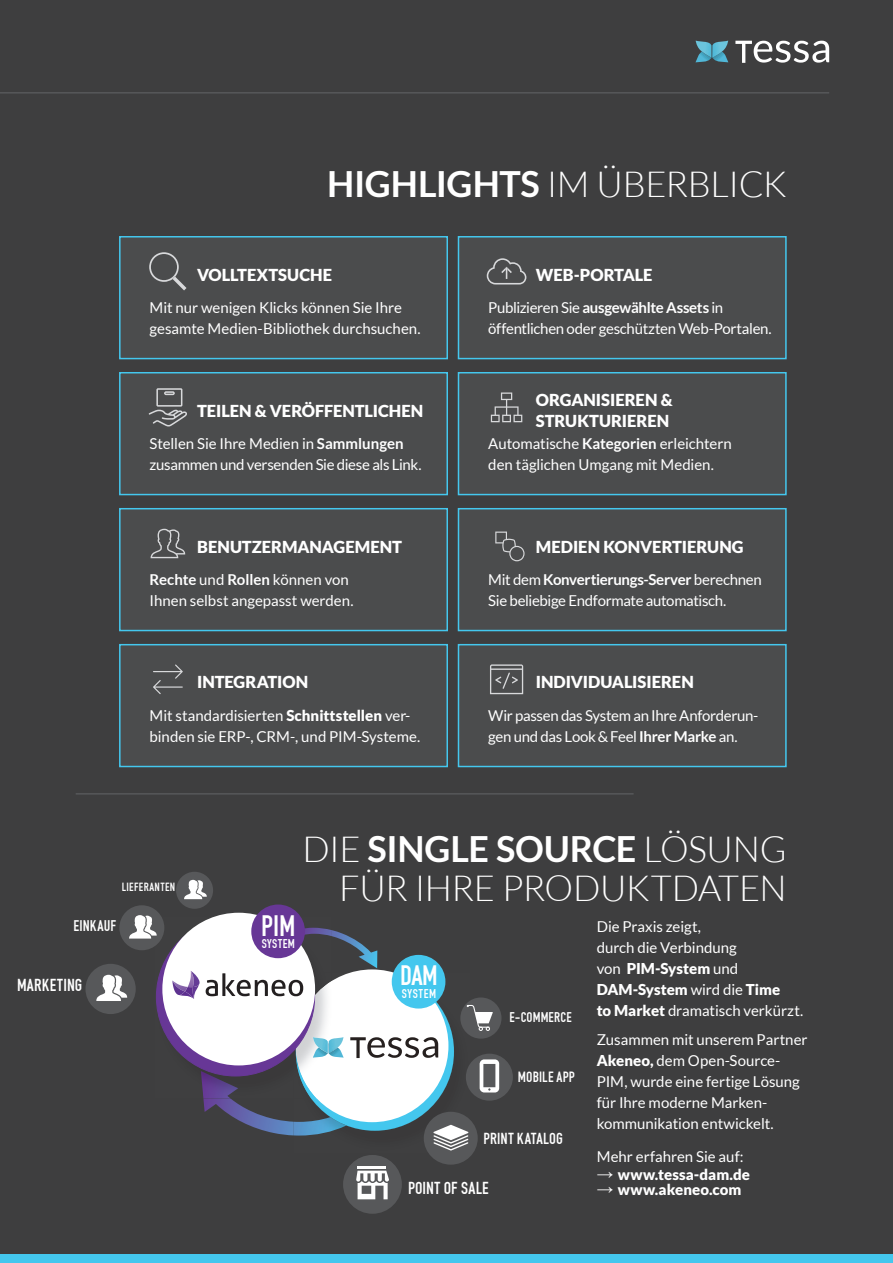
<style>
.page{position:relative;width:893px;height:1263px;background:#3e3e3f}
.page>*{position:absolute;margin:0;border:0;box-sizing:border-box;transform-origin:0 0}
.t1{font:300 36px/39px "Lato";letter-spacing:-.015em;color:#fff;text-align:right}
.t2{font:30.9px "DIN 1451 Engschrift Regular";color:#fff}
.t3{font:29.4px "DIN 1451 Engschrift Regular";color:#fff}
.t4{font:18.15px "DIN 1451 Engschrift Regular";letter-spacing:.01em;color:#fff}
.t5{font:16.65px "DIN 1451 Engschrift Regular";letter-spacing:.015em;color:#fff}
.t6{font:900 16.5px/21px "Lato";color:#fff}
.t7{font:16.2px "DIN 1451 Engschrift Regular";letter-spacing:.005em;color:#fff}
.t8{font:15.45px "DIN 1451 Engschrift Regular";letter-spacing:.005em;color:#fff}
.t9{font:15px/21px "Lato";letter-spacing:-.005em;color:#fff}
.t10{font:15px/21px "Lato";letter-spacing:-.025em;color:#fff}
.t11{font:900 15px "Lato";letter-spacing:.005em;color:#fff}
.t12{font:14.7px "DIN 1451 Engschrift Regular";letter-spacing:.01em;color:#fff}
.t13{font:13.35px "DIN 1451 Engschrift Regular";letter-spacing:.03em;color:#fff}
.t14{font:12.45px "DIN 1451 Engschrift Regular";letter-spacing:.02em;color:#fff}
.s1{font-weight:700}
.s2{font-weight:900}
.s3{font-family:"Arial";font-weight:400;font-size:16.5px}
</style>
<div class="page">
<img style="left:305px;top:928px;width:26px;height:2px">
<div style="left:162px;top:913px;width:153px;height:152px;background:#fff;border-radius:50%"></div>
<div style="left:251px;top:904px;width:54px;height:54px;background:#673796;border-radius:50%"></div>
<div style="left:343px;top:1155px;width:59px;height:59px;background:#57585a;border-radius:50%"></div>
<hr style="left:358px;top:1166px;width:28px;height:3px;background:#fff">
<svg style="left:356px;top:1171px;width:33px;height:28px"></svg>
<div style="left:424px;top:1112px;width:54px;height:53px;background:#57585a;border-radius:50%"></div>
<div style="left:466px;top:1054px;width:47px;height:47px;background:#57585a;border-radius:50%"></div>
<div style="left:460px;top:997px;width:41px;height:42px;background:#57585a;border-radius:50%"></div>
<div style="left:85px;top:964px;width:51px;height:50px;background:#57585a;border-radius:50%"></div>
<svg style="left:96px;top:975px;width:31px;height:26px"></svg>
<div style="left:119px;top:905px;width:45px;height:45px;background:#57585a;border-radius:50%"></div>
<svg style="left:129px;top:915px;width:28px;height:23px"></svg>
<div style="left:176px;top:872px;width:37px;height:37px;background:#57585a;border-radius:50%"></div>
<svg style="left:184px;top:880px;width:23px;height:19px"></svg>
<svg style="left:172px;top:930px;width:327px;height:220px"></svg>
<hr style="left:0;top:92px;width:829px;height:2px;background:#57585a">
<svg style="left:735px;top:41px;width:94px;height:22px"></svg>
<svg style="left:696px;top:41px;width:32px;height:22px"></svg>
<hr style="left:76px;top:793px;width:558px;height:1px;background:#57585a">
<div style="left:120px;top:509px;width:327px;height:121px;background:#4b4c4d"></div>
<div style="left:119px;top:508px;width:329px;height:123px;border:2px solid #44c7ee"></div>
<svg style="left:151px;top:529px;width:34px;height:29px"></svg>
<div style="left:120px;top:645px;width:327px;height:121px;background:#4b4c4d"></div>
<div style="left:119px;top:644px;width:329px;height:123px;border:2px solid #44c7ee"></div>
<svg style="left:153px;top:664px;width:30px;height:30px"></svg>
<div style="left:120px;top:373px;width:327px;height:122px;background:#4b4c4d"></div>
<div style="left:119px;top:372px;width:329px;height:123px;border:2px solid #44c7ee"></div>
<svg style="left:149px;top:388px;width:38px;height:38px"></svg>
<div style="left:458px;top:373px;width:328px;height:122px;background:#4b4c4d"></div>
<div style="left:458px;top:372px;width:329px;height:123px;border:2px solid #44c7ee"></div>
<svg style="left:491px;top:392px;width:31px;height:30px"></svg>
<div style="left:458px;top:237px;width:328px;height:122px;background:#4b4c4d"></div>
<div style="left:458px;top:236px;width:329px;height:123px;border:2px solid #44c7ee"></div>
<svg style="left:487px;top:258px;width:39px;height:26px"></svg>
<div style="left:120px;top:237px;width:327px;height:122px;background:#4b4c4d"></div>
<div style="left:119px;top:236px;width:329px;height:123px;border:2px solid #44c7ee"></div>
<svg style="left:149px;top:252px;width:38px;height:38px"></svg>
<div style="left:458px;top:645px;width:328px;height:121px;background:#4b4c4d"></div>
<div style="left:458px;top:644px;width:329px;height:123px;border:2px solid #44c7ee"></div>
<svg style="left:490px;top:664px;width:33px;height:30px"></svg>
<div style="left:458px;top:509px;width:328px;height:121px;background:#4b4c4d"></div>
<div style="left:458px;top:508px;width:329px;height:123px;border:2px solid #44c7ee"></div>
<svg style="left:495px;top:531px;width:30px;height:30px"></svg>
<div style="left:0;top:1254px;width:893px;height:9px;background:#44c7ee"></div>
<h1 class="t1" style="left:327px;top:165px;width:461px"><span class="s1">HIGHLIGHTS</span> IM ÜBERBLICK</h1>
<p class="t6" style="left:197px;top:264px;width:136px">VOLLTEXTSUCHE</p>
<p class="t9" style="left:150px;top:297px;width:273px">Mit nur wenigen Klicks können Sie Ihre gesamte Medien-Bibliothek durchsuchen.</p>
<p class="t6" style="left:197px;top:400px;width:228px">TEILEN &amp; VERÖFFENTLICHEN</p>
<p class="t9" style="left:150px;top:433px;width:273px">Stellen Sie Ihre Medien in <span class="s1">Sammlungen </span>zusammen und versenden Sie diese als Link.</p>
<p class="t6" style="left:197px;top:536px;width:206px">BENUTZERMANAGEMENT</p>
<p class="t9" style="left:150px;top:568px;width:205px"><span class="s1">Rechte</span> und <span class="s1">Rollen</span> können von<br>Ihnen selbst angepasst werden.</p>
<p class="t6" style="left:197px;top:672px;width:113px">INTEGRATION</p>
<p class="t9" style="left:150px;top:704px;width:272px">Mit standardisierten <span class="s2">Schnittstellen</span> ver&shy;binden sie ERP-, CRM-, und PIM-Systeme.</p>
<p class="t6" style="left:536px;top:264px;width:118px">WEB-PORTALE</p>
<p class="t9" style="left:488px;top:297px;width:285px">Publizieren Sie <span class="s1">ausgewählte Assets</span> in öffentlichen oder geschützten Web-Portalen.</p>
<p class="t6" style="left:536px;top:389px;width:138px">ORGANISIEREN &amp;<br>STRUKTURIEREN</p>
<p class="t9" style="left:488px;top:433px;width:245px">Automatische <span class="s1">Kategorien</span> erleichtern den täglichen Umgang mit Medien.</p>
<p class="t6" style="left:536px;top:536px;width:209px">MEDIEN KONVERTIERUNG</p>
<p class="t10" style="left:488px;top:568px;width:275px">Mit dem <span class="s1">Konvertierungs-Server</span> berechnen<br>Sie beliebige Endformate automatisch.</p>
<p class="t6" style="left:536px;top:672px;width:160px">INDIVIDUALISIEREN</p>
<p class="t9" style="left:488px;top:704px;width:272px">Wir passen das System an Ihre Anforderun&shy;gen und das Look &amp; Feel <span class="s1">Ihrer Marke</span> an.</p>
<p class="t14" style="left:122px;top:880px;width:55px">LIEFERANTEN</p>
<p class="t7" style="left:73px;top:916px;width:44px">EINKAUF</p>
<p class="t4" style="left:17px;top:975px;width:67px">MARKETING</p>
<h2 class="t2" style="left:261px;top:907px;width:36px">PIM</h2>
<p class="t13" style="left:262px;top:935px;width:35px">SYSTEM</p>
<h1 class="t1" style="left:302px;top:830px;width:486px">DIE <span class="s1">SINGLE SOURCE</span> LÖSUNG<br>FÜR IHRE PRODUKTDATEN</h1>
<p class="t9" style="left:597px;top:916px;width:208px">Die Praxis zeigt,<br>durch die Verbindung<br>von <span class="s2">PIM-System</span> und<br><span class="s2">DAM-System</span> wird die <span class="s2">Time<br>to Market</span> dramatisch verkürzt.</p>
<p class="t9" style="left:597px;top:1029px;width:212px">Zusammen mit unserem Partner<br><span class="s2">Akeneo,</span> dem Open-Source-<br>PIM, wurde eine fertige Lösung für Ihre moderne Marken&shy;kommunikation entwickelt.</p>
<p class="t9" style="left:597px;top:1146px;width:148px">Mehr erfahren Sie auf:</p>
<p class="t11" style="left:597px;top:1166px;width:155px"><span class="s3">→</span> www.tessa-dam.de</p>
<p class="t11" style="left:597px;top:1181px;width:146px"><span class="s3">→</span> www.akeneo.com</p>
<h3 class="t3" style="left:400px;top:958px;width:39px">DAM</h3>
<p class="t13" style="left:402px;top:986px;width:36px">SYSTEM</p>
<p class="t12" style="left:509px;top:1008px;width:64px">E-COMMERCE</p>
<p class="t8" style="left:518px;top:1068px;width:58px">MOBILE APP</p>
<p class="t5" style="left:484px;top:1129px;width:81px">PRINT KATALOG</p>
<p class="t4" style="left:408px;top:1177px;width:83px">POINT OF SALE</p>
</div>
